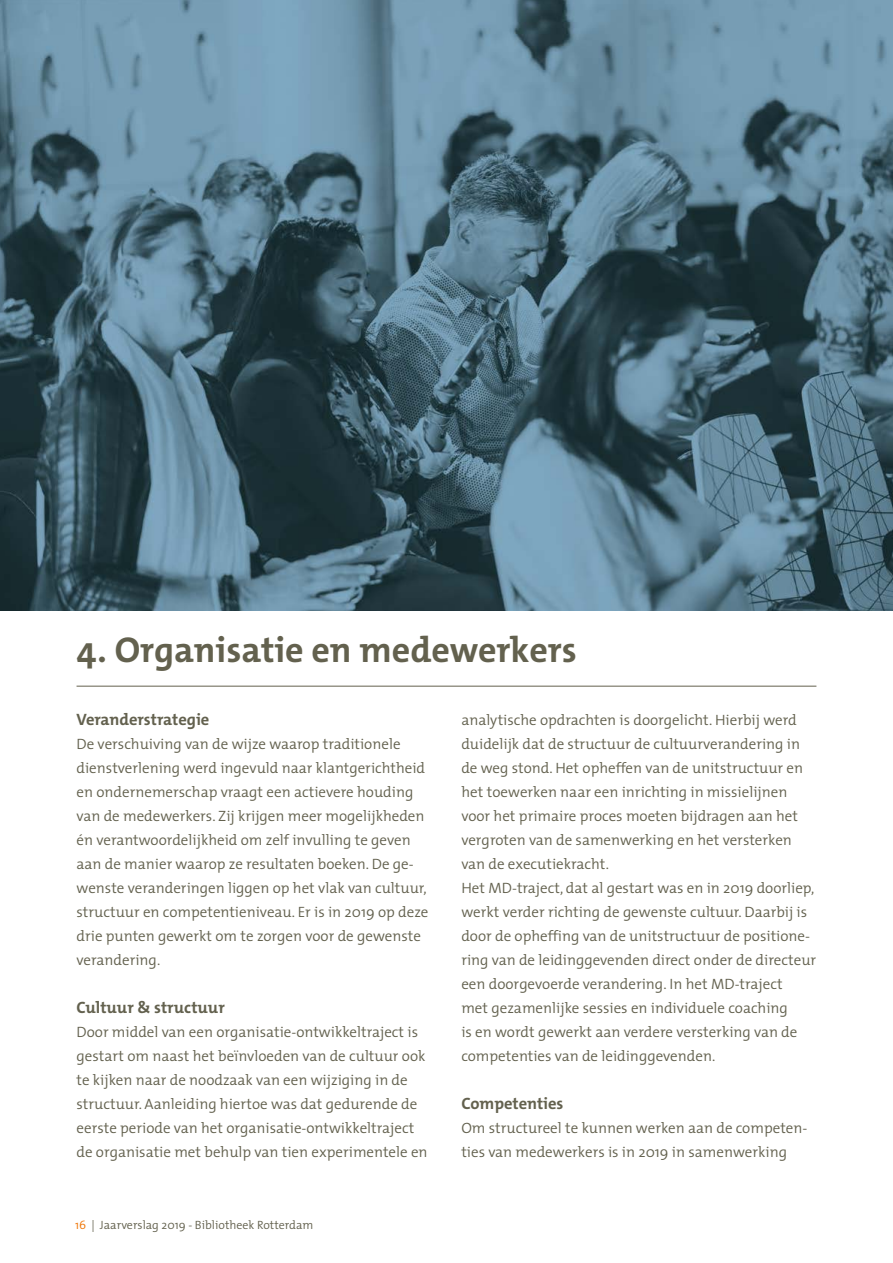
<style>
.page{position:relative;width:893px;height:1263px;background:#fff}
.page>*{position:absolute;margin:0;border:0;box-sizing:border-box;transform-origin:0 0}
.TOC_Heading_Hoofdstu{font:700 36px "The Mix Yota W7";color:#63614e}
.Tussenkopje{font:700 16.5px "The Mix C5";color:#63614e}
.platte_1{font:300 15px/24px "The Mix";color:#63614e}
.t1{font:300 12px "The Mix";color:#63614e}
.s1{color:#ee7302}
</style>
<div class="page">
<hr style="left:77px;top:686px;width:739px;height:1px;background:#63614e">
<img style="left:0;top:0;width:893px;height:610px">
<p class="TOC_Heading_Hoofdstu" style="left:77px;top:627px;width:502px">4. Organisatie en medewerkers</p>
<p class="Tussenkopje" style="left:77px;top:708px;width:134px">Veranderstrategie</p>
<p class="platte_1" style="left:77px;top:732px;width:353px">De verschuiving van de wijze waarop traditionele dienstverlening werd ingevuld naar klantgerichtheid en ondernemerschap vraagt een actievere houding van de medewerkers. Zij krijgen meer mogelijkheden én verantwoordelijkheid om zelf invulling te geven aan de manier waarop ze resultaten boeken. De ge&shy;wenste veranderingen liggen op het vlak van cultuur, structuur en competentieniveau. Er is in 2019 op deze drie punten gewerkt om te zorgen voor de gewenste verandering.</p>
<p class="Tussenkopje" style="left:77px;top:996px;width:150px">Cultuur &amp; structuur</p>
<p class="platte_1" style="left:77px;top:1020px;width:353px">Door middel van een organisatie-ontwikkeltraject is gestart om naast het beïnvloeden van de cultuur ook te kijken naar de noodzaak van een wijziging in de structuur. Aanleiding hiertoe was dat gedurende de eerste periode van het organisatie-ontwikkeltraject de organisatie met behulp van tien experimentele en</p>
<p class="t1" style="left:75px;top:1217px;width:240px"><span class="s1">16</span> | Jaarverslag 2019 - Bibliotheek Rotterdam</p>
<p class="platte_1" style="left:461px;top:708px;width:343px">analytische opdrachten is doorgelicht. Hierbij werd duidelijk dat de structuur de cultuurverandering in de weg stond. Het opheffen van de unitstructuur en het toewerken naar een inrichting in missielijnen voor het primaire proces moeten bijdragen aan het vergroten van de samenwerking en het versterken van de executiekracht.</p>
<p class="platte_1" style="left:461px;top:876px;width:356px">Het MD-traject, dat al gestart was en in 2019 doorliep, werkt verder richting de gewenste cultuur. Daarbij is door de opheffing van de unitstructuur de positione&shy;ring van de leidinggevenden direct onder de directeur een doorgevoerde verandering. In het MD-traject<br>met gezamenlijke sessies en individuele coaching<br>is en wordt gewerkt aan verdere versterking van de competenties van de leidinggevenden.</p>
<p class="Tussenkopje" style="left:461px;top:1092px;width:104px">Competenties</p>
<p class="platte_1" style="left:461px;top:1116px;width:348px">Om structureel te kunnen werken aan de competen&shy;ties van medewerkers is in 2019 in samenwerking</p>
</div>
